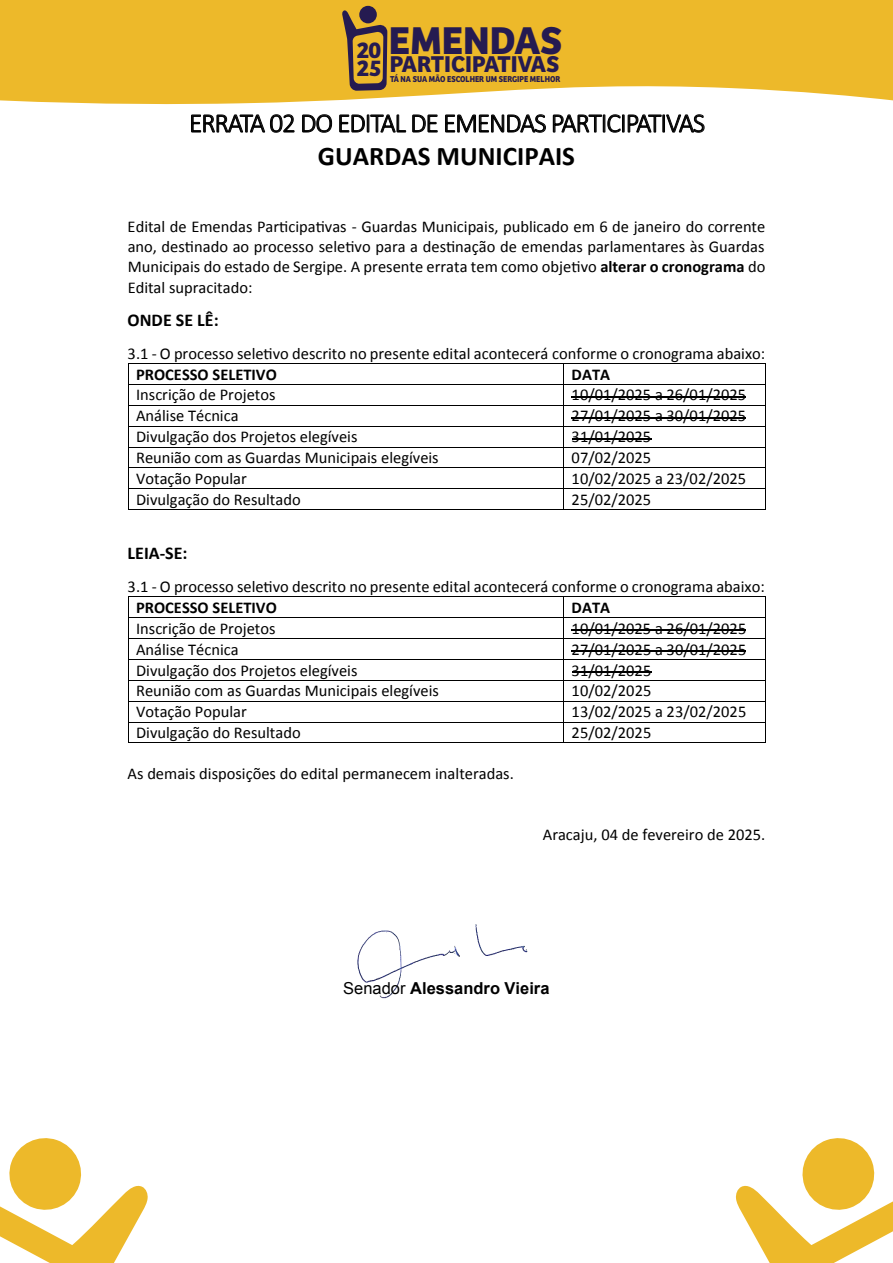
<style>
.page{position:relative;width:893px;height:1263px;background:#fff}
.page>*{position:absolute;margin:0;border:0;box-sizing:border-box;transform-origin:0 0}
.t1{font:700 40.2px "Bree";color:#251b51}
.t2{font:300 27px "Calibri";letter-spacing:-.04em;color:#000}
.t3{font:700 27px "Calibri";color:#000}
.t4{font:700 23.7px/17.9px "Bree";color:#251b51}
.t5{font:700 18px "Calibri";color:#000}
.t6{font:16.5px/20.1px "Calibri";color:#000;text-align:justify}
.t7{font:700 16.5px "Calibri";color:#000}
.t8{font:700 16.5px "Arial";color:#000}
.t9{font:700 8.85px "Bree";color:#251b51;scale:.91 1}
.s1{font-weight:700}
.s2{font-weight:400}
</style>
<div class="page">
<img style="left:357px;top:924px;width:171px;height:75px">
<svg style="left:191px;top:114px;width:104px;height:19px"></svg>
<svg style="left:302px;top:114px;width:30px;height:19px"></svg>
<svg style="left:339px;top:114px;width:99px;height:19px"></svg>
<svg style="left:445px;top:114px;width:101px;height:19px"></svg>
<svg style="left:552px;top:114px;width:153px;height:19px"></svg>
<hr style="left:128px;top:363px;width:435px;height:1px;background:#000">
<hr style="left:564px;top:363px;width:201px;height:1px;background:#000">
<hr style="left:572px;top:396px;width:174px;height:1px;background:#000">
<hr style="left:128px;top:384px;width:435px;height:1px;background:#000">
<hr style="left:564px;top:384px;width:201px;height:1px;background:#000">
<hr style="left:572px;top:417px;width:174px;height:1px;background:#000">
<hr style="left:128px;top:405px;width:435px;height:1px;background:#000">
<hr style="left:564px;top:405px;width:201px;height:1px;background:#000">
<hr style="left:572px;top:438px;width:79px;height:1px;background:#000">
<hr style="left:128px;top:426px;width:435px;height:1px;background:#000">
<hr style="left:564px;top:426px;width:201px;height:1px;background:#000">
<hr style="left:128px;top:447px;width:435px;height:1px;background:#000">
<hr style="left:564px;top:447px;width:201px;height:1px;background:#000">
<hr style="left:128px;top:467px;width:435px;height:1px;background:#000">
<hr style="left:564px;top:467px;width:201px;height:1px;background:#000">
<hr style="left:128px;top:488px;width:435px;height:1px;background:#000">
<hr style="left:564px;top:488px;width:201px;height:1px;background:#000">
<svg style="left:128px;top:364px;width:1px;height:145px"></svg>
<hr style="left:128px;top:509px;width:435px;height:1px;background:#000">
<svg style="left:563px;top:363px;width:1px;height:147px"></svg>
<hr style="left:564px;top:509px;width:201px;height:1px;background:#000">
<svg style="left:765px;top:363px;width:1px;height:147px"></svg>
<hr style="left:128px;top:596px;width:435px;height:1px;background:#000">
<hr style="left:564px;top:596px;width:201px;height:1px;background:#000">
<hr style="left:572px;top:630px;width:174px;height:1px;background:#000">
<hr style="left:128px;top:617px;width:435px;height:1px;background:#000">
<hr style="left:564px;top:617px;width:201px;height:1px;background:#000">
<hr style="left:572px;top:650px;width:174px;height:2px;background:#000">
<hr style="left:128px;top:638px;width:435px;height:1px;background:#000">
<hr style="left:564px;top:638px;width:201px;height:1px;background:#000">
<hr style="left:572px;top:671px;width:79px;height:1px;background:#000">
<hr style="left:128px;top:659px;width:435px;height:1px;background:#000">
<hr style="left:564px;top:659px;width:201px;height:1px;background:#000">
<hr style="left:128px;top:680px;width:435px;height:1px;background:#000">
<hr style="left:564px;top:680px;width:201px;height:1px;background:#000">
<hr style="left:128px;top:701px;width:435px;height:1px;background:#000">
<hr style="left:564px;top:701px;width:201px;height:1px;background:#000">
<hr style="left:128px;top:722px;width:435px;height:1px;background:#000">
<hr style="left:564px;top:722px;width:201px;height:1px;background:#000">
<svg style="left:128px;top:597px;width:1px;height:146px"></svg>
<hr style="left:128px;top:743px;width:435px;height:1px;background:#000">
<svg style="left:563px;top:596px;width:1px;height:147px"></svg>
<hr style="left:564px;top:743px;width:201px;height:1px;background:#000">
<svg style="left:765px;top:596px;width:1px;height:147px"></svg>
<svg style="left:0;top:0;width:893px;height:105px;background:#eebf3d"></svg>
<div style="left:359px;top:6px;width:18px;height:18px;background:#251b51;border-radius:50%"></div>
<svg style="left:342px;top:10px;width:45px;height:81px;background:#a58037"></svg>
<svg style="left:736px;top:1138px;width:157px;height:125px"></svg>
<svg style="left:0;top:1138px;width:148px;height:125px"></svg>
<h3 class="t4" style="left:357px;top:39px;width:26px">20<br>25</h3>
<h1 class="t1" style="left:389px;top:9px;width:175px">EMENDAS</h1>
<h3 class="t4" style="left:390px;top:53px;width:171px">PARTICIPATIVAS</h3>
<p class="t9" style="left:390px;top:72px;width:189px">TÁ NA SUA MÃO ESCOLHER UM SERGIPE MELHOR</p>
<h2 class="t2" style="left:189px;top:106px;width:518px">ERRATA 02 DO EDITAL DE EMENDAS PARTICIPATIVAS</h2>
<h2 class="t3" style="left:318px;top:137px;width:259px">GUARDAS MUNICIPAIS</h2>
<p class="t6" style="left:128px;top:216px;width:639px">Edital de Emendas Participativas - Guardas Municipais, publicado em 6 de janeiro do corrente ano, destinado ao processo seletivo para a destinação de emendas parlamentares às Guardas Municipais do estado de Sergipe. A presente errata tem como objetivo <span class="s1">alterar o cronograma</span> do Edital supracitado:</p>
<p class="t5" style="left:128px;top:307px;width:93px">ONDE SE LÊ:</p>
<p class="t6" style="left:128px;top:343px;width:639px">3.1 - O processo seletivo descrito no presente edital acontecerá conforme o cronograma abaixo:</p>
<p class="t7" style="left:136px;top:362px;width:142px">PROCESSO SELETIVO</p>
<p class="t7" style="left:572px;top:362px;width:40px">DATA</p>
<p class="t6" style="left:136px;top:384px;width:141px">Inscrição de Projetos</p>
<p class="t6" style="left:572px;top:384px;width:176px">10/01/2025 a 26/01/2025</p>
<p class="t6" style="left:136px;top:405px;width:104px">Análise Técnica</p>
<p class="t6" style="left:572px;top:405px;width:176px">27/01/2025 a 30/01/2025</p>
<p class="t6" style="left:136px;top:426px;width:223px">Divulgação dos Projetos elegíveis</p>
<p class="t6" style="left:572px;top:426px;width:81px">31/01/2025</p>
<p class="t6" style="left:136px;top:447px;width:304px">Reunião com as Guardas Municipais elegíveis</p>
<p class="t6" style="left:572px;top:447px;width:81px">07/02/2025</p>
<p class="t6" style="left:136px;top:468px;width:112px">Votação Popular</p>
<p class="t6" style="left:572px;top:468px;width:176px">10/02/2025 a 23/02/2025</p>
<p class="t6" style="left:136px;top:489px;width:166px">Divulgação do Resultado</p>
<p class="t6" style="left:572px;top:489px;width:81px">25/02/2025</p>
<p class="t5" style="left:128px;top:541px;width:61px">LEIA-SE:</p>
<p class="t6" style="left:128px;top:576px;width:639px">3.1 - O processo seletivo descrito no presente edital acontecerá conforme o cronograma abaixo:</p>
<p class="t7" style="left:136px;top:596px;width:142px">PROCESSO SELETIVO</p>
<p class="t7" style="left:572px;top:596px;width:40px">DATA</p>
<p class="t6" style="left:136px;top:618px;width:141px">Inscrição de Projetos</p>
<p class="t6" style="left:572px;top:618px;width:176px">10/01/2025 a 26/01/2025</p>
<p class="t6" style="left:136px;top:639px;width:104px">Análise Técnica</p>
<p class="t6" style="left:572px;top:639px;width:176px">27/01/2025 a 30/01/2025</p>
<p class="t6" style="left:136px;top:660px;width:223px">Divulgação dos Projetos elegíveis</p>
<p class="t6" style="left:572px;top:660px;width:81px">31/01/2025</p>
<p class="t6" style="left:136px;top:680px;width:304px">Reunião com as Guardas Municipais elegíveis</p>
<p class="t6" style="left:572px;top:680px;width:81px">10/02/2025</p>
<p class="t6" style="left:136px;top:701px;width:112px">Votação Popular</p>
<p class="t6" style="left:572px;top:701px;width:176px">13/02/2025 a 23/02/2025</p>
<p class="t6" style="left:136px;top:722px;width:166px">Divulgação do Resultado</p>
<p class="t6" style="left:572px;top:722px;width:81px">25/02/2025</p>
<p class="t6" style="left:128px;top:763px;width:388px">As demais disposições do edital permanecem inalteradas.</p>
<p class="t6" style="left:543px;top:824px;width:224px">Aracaju, 04 de fevereiro de 2025.</p>
<p class="t8" style="left:343px;top:977px;width:208px"><span class="s2">Senador</span> Alessandro Vieira</p>
</div>
